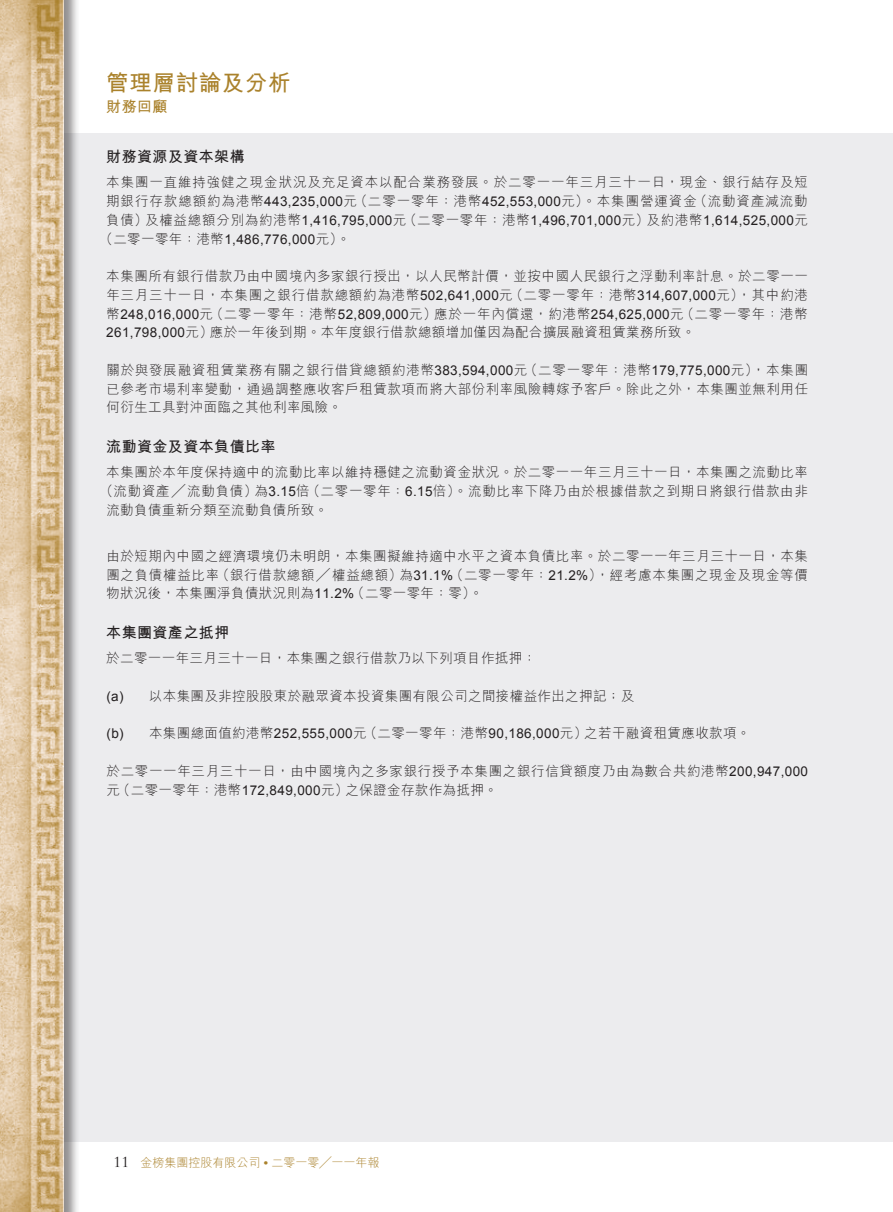
<style>
.page{position:relative;width:893px;height:1212px;background:#fff}
.page>*{position:absolute;margin:0;border:0;box-sizing:border-box;transform-origin:0 0}
.t1{font:700 22.5px "M Hei HK";letter-spacing:.03em;color:#aa822c}
.t2{font:700 15px "M Hei HK";letter-spacing:.03em;color:#231f20}
.t3{font:700 15px "M Hei HK";color:#aa822c}
.t4{font:300 13.5px/18.8px "M Hei HK";letter-spacing:.04em;color:#231f20;text-align:right}
.t5{font:13.5px "Arial";letter-spacing:.03em;color:#231f20}
.t6{font:300 13.5px/18.8px "M Hei HK";letter-spacing:.065em;color:#231f20;text-align:right}
.t7{font:300 13.5px "M Hei HK";letter-spacing:.06em;color:#231f20}
.t8{font:300 13.5px "M Hei HK";letter-spacing:.07em;color:#231f20}
.t9{font:13.5px "Trajan Pro";color:#231f20}
.t10{font:300 12px "M Hei HK";color:#aa822c}
.s1{font-family:"Arial";font-weight:400}
.s2{font-family:"M Hei HK";font-weight:300}
.s3{font-family:"Arial";font-weight:700}
</style>
<div class="page">
<div style="left:60px;top:134px;width:833px;height:1008px;background:#ececee"></div>
<div style="left:0;top:0;width:85px;height:1212px;background:#231f20;opacity:.5"></div>
<img style="left:0;top:0;width:63px;height:1212px">
<h1 class="t1" style="left:106px;top:67px;width:186px">管理層討論及分析</h1>
<p class="t3" style="left:106px;top:96px;width:63px">財務回顧</p>
<p class="t2" style="left:106px;top:146px;width:140px">財務資源及資本架構</p>
<p class="t6" style="left:106px;top:172px;width:703px">本集團一直維持強健之現金狀況及充足資本以配合業務發展。於二零一一年三月三十一日，現金、銀行結存及短（流動資產減流動</p>
<p class="t8" style="left:354px;top:192px;width:344px">（二零一零年：港幣<span class="s1">452,553,000</span>元）。本集團營運資金</p>
<p class="t8" style="left:106px;top:192px;width:252px">期銀行存款總額約為港幣<span class="s1">443,235,000</span>元</p>
<p class="t4" style="left:106px;top:210px;width:43px">負債）</p>
<p class="t5" style="left:100px;top:230px;width:252px"><span class="s2">（二零一零年：港幣</span>1,486,776,000<span class="s2">元。(</span></p>
<p class="t4" style="left:106px;top:266px;width:703px">本集團所有銀行借款乃由中國境內多家銀行授出，以人民幣計價，並按中國人民銀行之浮動利率計息。於二零一一（二零一零年：港幣<span class="s1">314,607,000</span>元，）其中約港</p>
<p class="t5" style="left:403px;top:211px;width:247px"><span class="s2">（二零一零年：港幣</span>1,496,701,000<span class="s2">元）</span></p>
<p class="t5" style="left:145px;top:211px;width:263px"><span class="s2">及權益總額分別為約港幣</span>1,416,795,000<span class="s2">元</span></p>
<p class="t5" style="left:646px;top:211px;width:163px"><span class="s2">及約港幣</span>1,614,525,000<span class="s2">元</span></p>
<p class="t7" style="left:106px;top:285px;width:408px">年三月三十一日，本集團之銀行借款總額約為港幣<span class="s1">502,641,000</span>元</p>
<p class="t4" style="left:210px;top:304px;width:228px">（二零一零年：港幣<span class="s1">52,809,000</span>元）</p>
<p class="t4" style="left:681px;top:304px;width:129px">（二零一零年：港幣</p>
<p class="t5" style="left:106px;top:305px;width:108px"><span class="s2">幣</span>248,016,000<span class="s2">元</span></p>
<p class="t4" style="left:210px;top:323px;width:487px">應於一年後到期。本年度銀行借款總額增加僅因為配合擴展融資租賃業務所致。</p>
<p class="t6" style="left:434px;top:304px;width:251px">應於一年內償還，約港幣<span class="s1">254,625,000</span>元</p>
<p class="t5" style="left:106px;top:324px;width:108px">261,798,000<span class="s2">元）</span></p>
<p class="t4" style="left:106px;top:360px;width:703px;text-align:left">關於與發展融資租賃業務有關之銀行借貸總額約港幣<span class="s1">383,594,000</span>元<br>已參考市場利率變動，通過調整應收客戶租賃款項而將大部份利率風險轉嫁予客戶。除此之外，本集團並無利用任何衍生工具對沖面臨之其他利率風險。</p>
<p class="t2" style="left:106px;top:436px;width:171px">流動資金及資本負債比率</p>
<p class="t4" style="left:106px;top:462px;width:703px">本集團於本年度保持適中的流動比率以維持穩健之流動資金狀況。於二零一一年三月三十一日，本集團之流動比率（二零一零年：<span class="s1">6.15</span>倍）。流動比率下降乃由於根據借款之到期日將銀行借款由非</p>
<p class="t7" style="left:524px;top:360px;width:285px">（二零一零年：港幣<span class="s1">179,775,000</span>元，）本集團</p>
<p class="t4" style="left:106px;top:481px;width:223px;text-align:left;text-indent:-7px">（流動資產╱流動負債）<br>流動負債重新分類至流動負債所致。</p>
<p class="t4" style="left:106px;top:546px;width:703px">由於短期內中國之經濟環境仍未明朗，本集團擬維持適中水平之資本負債比率。於二零一一年三月三十一日，本集（二零一零年：<span class="s1">21.2%</span> ，）經考慮本集團之現金及現金等價</p>
<p class="t5" style="left:255px;top:482px;width:57px"><span class="s2">為</span>3.15<span class="s2">倍</span></p>
<p class="t4" style="left:216px;top:565px;width:187px">（銀行借款總額╱權益總額）</p>
<p class="t4" style="left:106px;top:565px;width:114px">團之負債權益比率</p>
<p class="t5" style="left:399px;top:566px;width:55px"><span class="s2">為</span>31.1%</p>
<p class="t4" style="left:351px;top:584px;width:133px">（二零一零年：零。(</p>
<p class="t4" style="left:106px;top:584px;width:249px">物狀況後，本集團淨負債狀況則為<span class="s1">11.2%</span></p>
<p class="t2" style="left:106px;top:622px;width:124px">本集團資產之抵押</p>
<p class="t4" style="left:106px;top:648px;width:431px">於二零一一年三月三十一日，本集團之銀行借款乃以下列項目作抵押：</p>
<p class="t4" style="left:149px;top:686px;width:487px">以本集團及非控股股東於融眾資本投資集團有限公司之間接權益作出之押記；及</p>
<p class="t5" style="left:106px;top:687px;width:19px">)a(</p>
<p class="t4" style="left:364px;top:723px;width:225px">（二零一零年：港幣<span class="s1">90,186,000</span>元）</p>
<p class="t5" style="left:149px;top:725px;width:219px"><span class="s2">本集團總面值約港幣</span>252,555,000<span class="s2">元</span></p>
<p class="t4" style="left:584px;top:723px;width:168px">之若干融資租賃應收款項。</p>
<p class="t5" style="left:107px;top:725px;width:19px">)b(</p>
<p class="t4" style="left:345px;top:761px;width:464px;text-align:left;text-indent:-239px">於二零一一年三月三十一日，由中國境內之多家銀行授予本集團之銀行信貸額度乃由為數合共約港幣<span class="s1">200,947,000</span>之保證金存款作為抵押。</p>
<p class="t4" style="left:117px;top:780px;width:233px">（二零一零年：港幣<span class="s1">172,849,000</span>元）</p>
<p class="t4" style="left:106px;top:780px;width:15px">元</p>
<p class="t9" style="left:114px;top:1153px;width:17px">11</p>
<p class="t10" style="left:140px;top:1154px;width:240px">金榜集團控股有限公司 <span class="s3">•</span> 二零一零╱一一年報</p>
</div>
